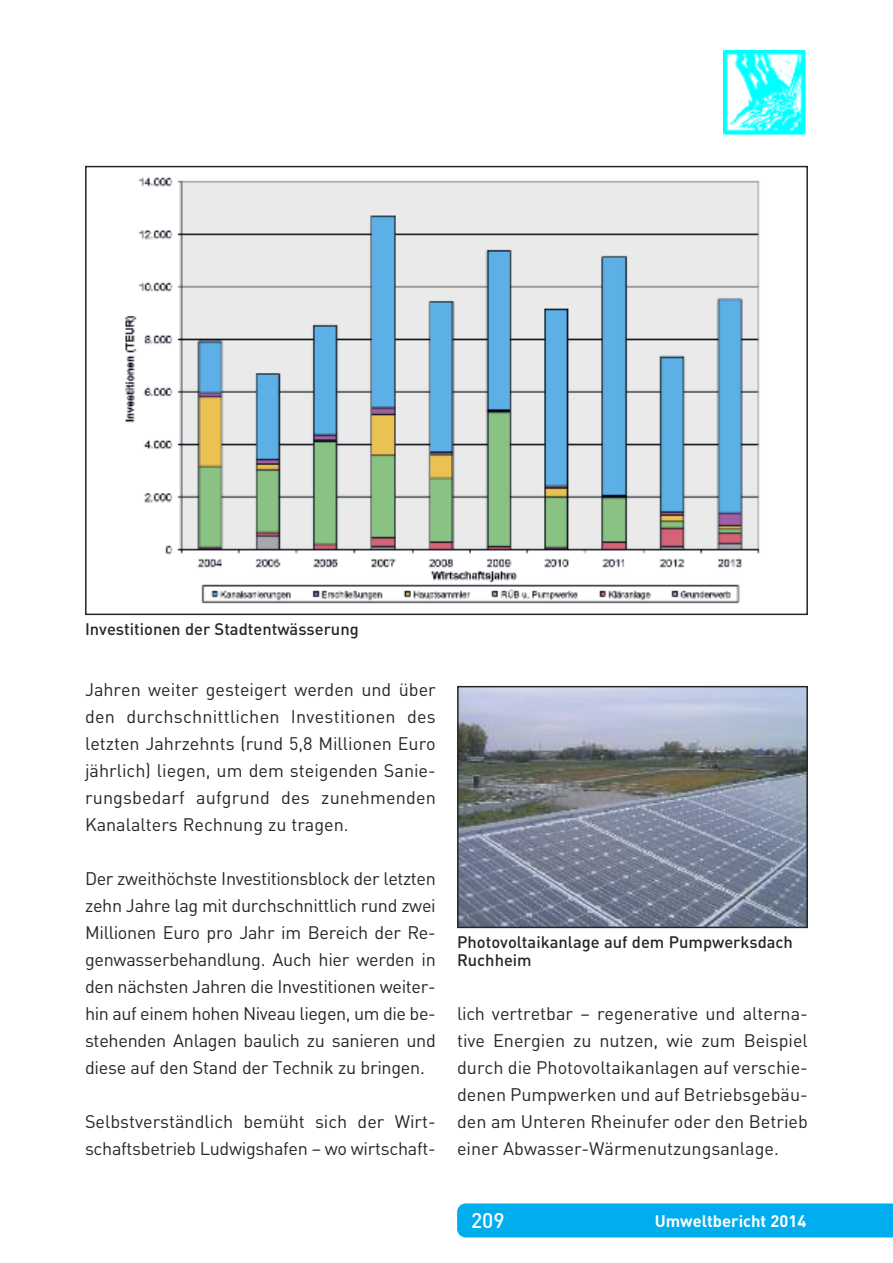
<style>
.page{position:relative;width:893px;height:1263px;background:#fff}
.page>*{position:absolute;margin:0;border:0;box-sizing:border-box;transform-origin:0 0}
.t1{font:500 21px "DIN Offc";color:#fff}
.t2{font:18px/27px "DIN Offc";color:#272627;text-align:justify}
.t3{font:500 16.5px/18px "DIN Offc";color:#272627}
.t4{font:700 16.5px "DIN Offc";color:#fff}
</style>
<div class="page">
<img style="left:724px;top:50px;width:82px;height:84px">
<div style="left:457px;top:1203px;width:436px;height:34px;background:#00aded"></div>
<img style="left:460px;top:689px;width:345px;height:236px">
<div style="left:457px;top:686px;width:351px;height:242px;border:2px solid #272627"></div>
<img style="left:125px;top:177px;width:635px;height:427px">
<div style="left:85px;top:166px;width:723px;height:449px;border:2px solid #272627"></div>
<p class="t3" style="left:85px;top:620px;width:275px">Investitionen der Stadtentwässerung</p>
<p class="t2" style="left:85px;top:676px;width:352px">Jahren weiter gesteigert werden und über den durchschnittlichen Investitionen des letzten Jahrzehnts (rund 5,8 Millionen Euro jährlich) liegen, um dem steigenden Sanie&shy;rungsbedarf aufgrund des zunehmenden Kanalalters Rechnung zu tragen.</p>
<p class="t2" style="left:85px;top:865px;width:352px">Der zweithöchste Investitionsblock der letzten zehn Jahre lag mit durchschnittlich rund zwei Millionen Euro pro Jahr im Bereich der Re&shy;genwasserbehandlung. Auch hier werden in den nächsten Jahren die Investitionen weiter&shy;hin auf einem hohen Niveau liegen, um die be&shy;stehenden Anlagen baulich zu sanieren und diese auf den Stand der Technik zu bringen.</p>
<p class="t2" style="left:85px;top:1108px;width:352px">Selbstverständlich bemüht sich der Wirt&shy;schaftsbetrieb Ludwigshafen – wo wirtschaft-</p>
<p class="t3" style="left:457px;top:933px;width:337px">Photovoltaikanlage auf dem Pumpwerksdach<br>Ruchheim</p>
<p class="t2" style="left:457px;top:1000px;width:352px">lich vertretbar – regenerative und alterna&shy;tive Energien zu nutzen, wie zum Beispiel durch die Photovoltaikanlagen auf verschie&shy;denen Pumpwerken und auf Betriebsgebäu&shy;den am Unteren Rheinufer oder den Betrieb einer Abwasser-Wärmenutzungsanlage.</p>
<p class="t1" style="left:471px;top:1207px;width:35px">209</p>
<p class="t4" style="left:655px;top:1210px;width:153px">Umweltbericht 2014</p>
</div>
